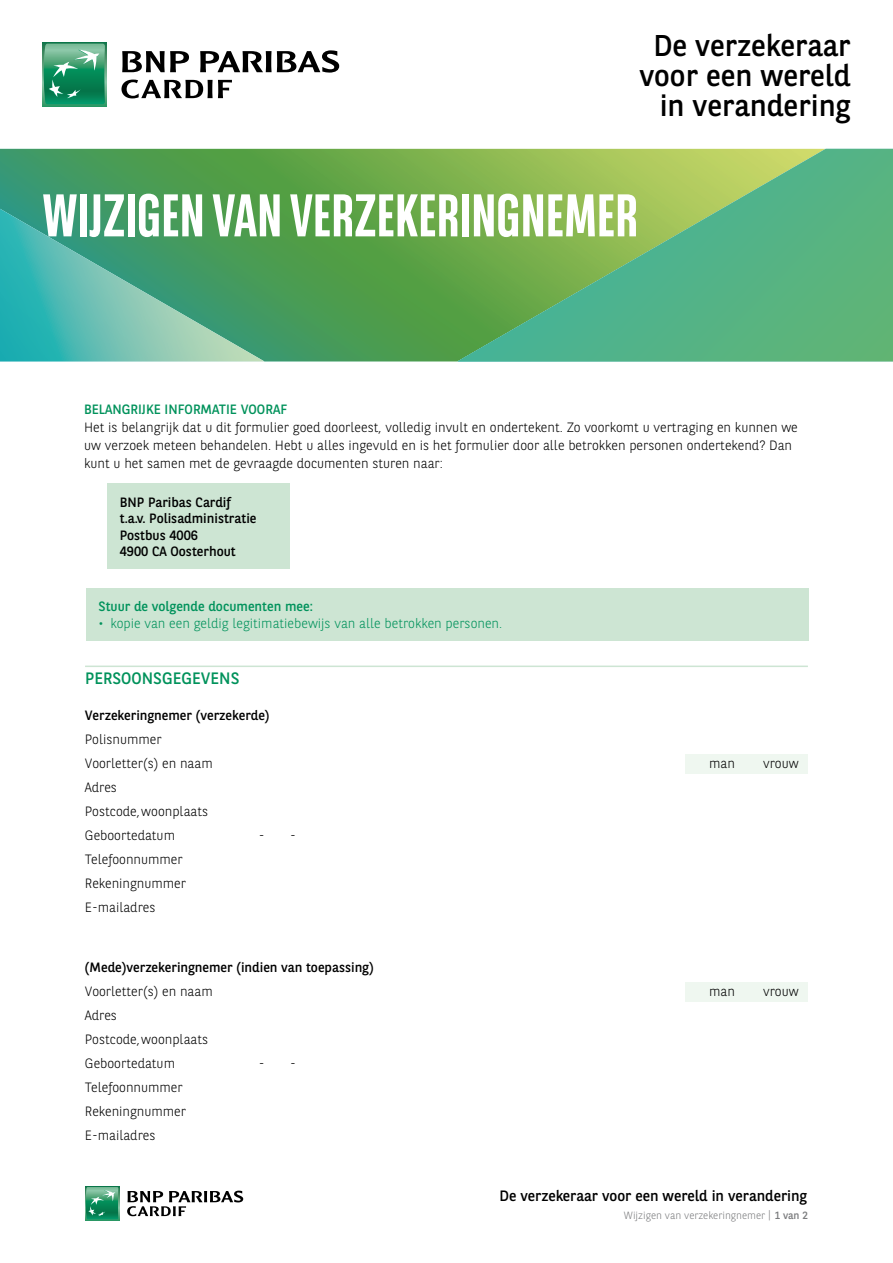
<style>
.page{position:relative;width:893px;height:1263px;background:#fff}
.page>*{position:absolute;margin:0;border:0;box-sizing:border-box;transform-origin:0 0}
.t1{font:700 60px "BNPP Sans Condensed";color:#fff}
.t2{font:30px/30px "BNPP Sans";color:#000;text-align:right}
.t3{font:16.5px "BNPP Sans";color:#00925b}
.t4{font:15px "BNPP Sans";color:#000}
.platte_tekst{font:300 13.5px/24px "BNPP Sans";color:#000}
.platte_tekst-2{font:13.5px "BNPP Sans";color:#000}
.t5{font:300 13.5px "BNPP Sans";color:#00925b}
.platte_tekst-3{font:13.5px "BNPP Sans";color:#00925b}
.t6{font:300 10.5px "BNPP Sans";color:#7b7c7e}
.s1{font-weight:400}
</style>
<div class="page">
<svg style="left:85px;top:1186px;width:34px;height:34px"></svg>
<svg style="left:86px;top:1187px;width:32px;height:32px"></svg>
<svg style="left:127px;top:1190px;width:116px;height:26px"></svg>
<div style="left:685px;top:754px;width:123px;height:20px;background:#eff7f0"></div>
<div style="left:685px;top:982px;width:123px;height:20px;background:#eff7f0"></div>
<svg style="left:0;top:149px;width:457px;height:212px;background:#539f4d"></svg>
<svg style="left:0;top:201px;width:264px;height:160px;background:#4eab8b"></svg>
<svg style="left:457px;top:149px;width:436px;height:212px;background:#6cb670"></svg>
<div style="left:43px;top:43px;width:63px;height:63px;background:#289a69"></div>
<svg style="left:44px;top:44px;width:61px;height:60px;background:#3da077"></svg>
<svg style="left:122px;top:51px;width:67px;height:21px"></svg>
<svg style="left:200px;top:50px;width:139px;height:23px"></svg>
<svg style="left:121px;top:80px;width:111px;height:18px"></svg>
<div style="left:107px;top:484px;width:183px;height:85px;background:#cde5d3"></div>
<hr style="left:85px;top:665px;width:723px;height:2px;background:#cde5d3">
<div style="left:86px;top:588px;width:723px;height:53px;background:#cde5d3"></div>
<h2 class="t2" style="left:639px;top:29px;width:213px">De verzekeraar voor een wereld in verandering</h2>
<h1 class="t1" style="left:43px;top:181px;width:597px">WIJZIGEN VAN VERZEKERINGNEMER</h1>
<p class="platte_tekst-3" style="left:84px;top:400px;width:205px">BELANGRIJKE INFORMATIE VOORAF</p>
<p class="platte_tekst" style="left:84px;top:418px;width:715px;line-height:18px">Het is belangrijk dat u dit formulier goed doorleest, volledig invult en ondertekent. Zo voorkomt u vertraging en kunnen we uw verzoek meteen behandelen. Hebt u alles ingevuld en is het formulier door alle betrokken personen ondertekend? Dan kunt u het samen met de gevraagde documenten sturen naar:</p>
<p class="platte_tekst-2" style="left:120px;top:493px;width:112px">BNP Paribas Cardif</p>
<p class="platte_tekst-2" style="left:120px;top:509px;width:138px">t.a.v. Polisadministratie</p>
<p class="platte_tekst-2" style="left:120px;top:526px;width:80px">Postbus 4006</p>
<p class="platte_tekst-2" style="left:120px;top:542px;width:118px">4900 CA Oosterhout</p>
<p class="platte_tekst-3" style="left:98px;top:597px;width:216px">Stuur de volgende documenten mee:</p>
<p class="t5" style="left:98px;top:614px;width:405px">• kopie van een geldig legitimatiebewijs van alle betrokken personen.</p>
<p class="t3" style="left:85px;top:667px;width:156px">PERSOONSGEGEVENS</p>
<p class="platte_tekst-2" style="left:85px;top:706px;width:186px">Verzekeringnemer (verzekerde)</p>
<p class="platte_tekst" style="left:85px;top:727px;width:129px">Polisnummer<br>Voorletter(s) en naam</p>
<p class="platte_tekst" style="left:85px;top:775px;width:125px">Adres<br>Postcode, woonplaats<br>Geboortedatum</p>
<p class="platte_tekst" style="left:85px;top:847px;width:103px">Telefoonnummer<br>Rekeningnummer<br>E-mailadres</p>
<p class="platte_tekst" style="left:259px;top:823px;width:39px">- -</p>
<p class="platte_tekst" style="left:709px;top:751px;width:27px">man</p>
<p class="platte_tekst" style="left:763px;top:751px;width:37px">vrouw</p>
<p class="platte_tekst-2" style="left:85px;top:958px;width:290px">(Mede)verzekeringnemer (indien van toepassing)</p>
<p class="platte_tekst" style="left:85px;top:979px;width:129px">Voorletter(s) en naam</p>
<p class="platte_tekst" style="left:709px;top:979px;width:27px">man</p>
<p class="platte_tekst" style="left:763px;top:979px;width:37px">vrouw</p>
<p class="platte_tekst" style="left:85px;top:1003px;width:125px">Adres<br>Postcode, woonplaats<br>Geboortedatum</p>
<p class="platte_tekst" style="left:259px;top:1051px;width:39px">- -</p>
<p class="platte_tekst" style="left:85px;top:1075px;width:103px">Telefoonnummer<br>Rekeningnummer<br>E-mailadres</p>
<p class="t4" style="left:499px;top:1185px;width:309px">De verzekeraar voor een wereld in verandering</p>
<p class="t6" style="left:624px;top:1208px;width:185px">Wijzigen van verzekeringnemer | <span class="s1">1 van 2</span></p>
</div>
